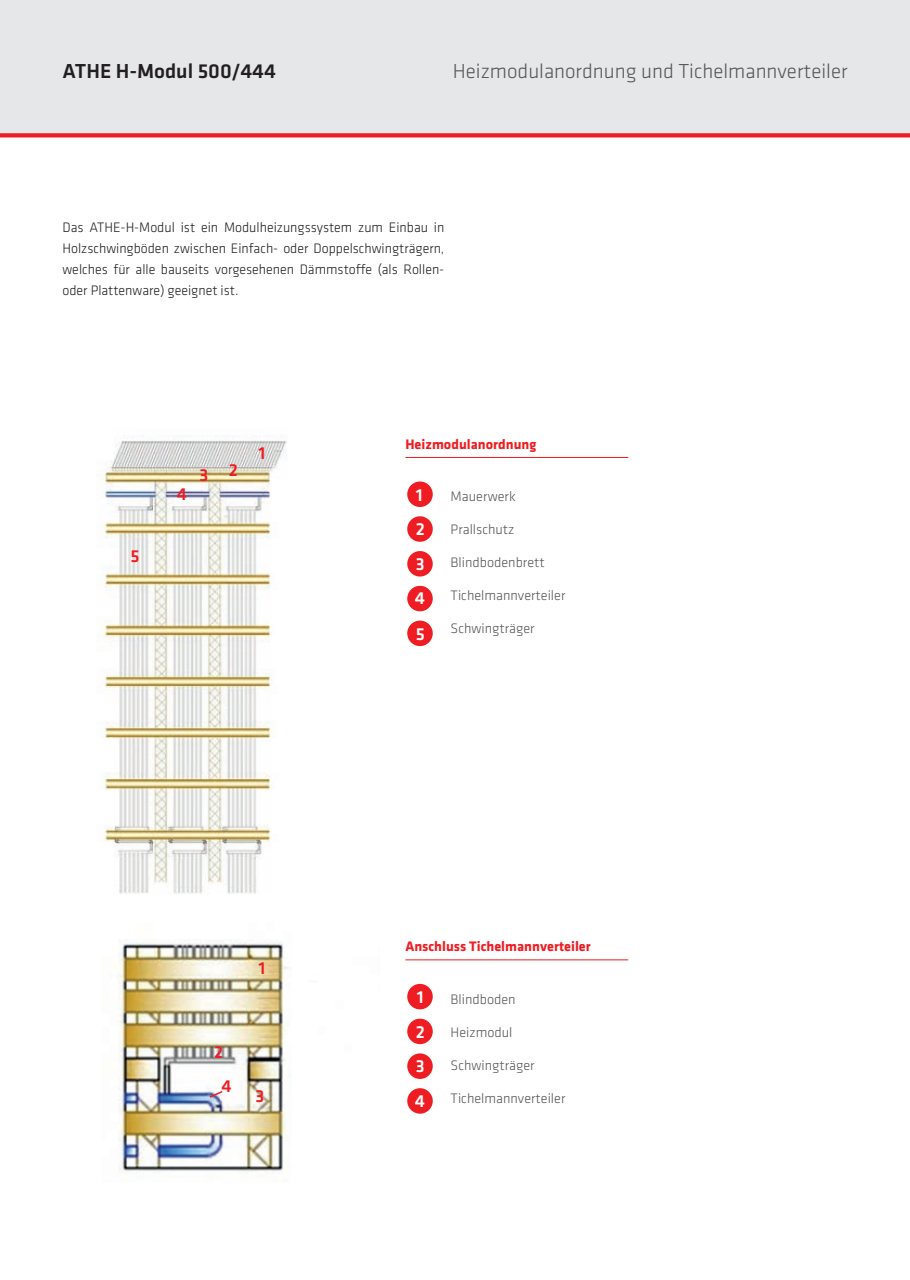
<style>
.page{position:relative;width:910px;height:1280px;background:#fff}
.page>*{position:absolute;margin:0;border:0;box-sizing:border-box;transform-origin:0 0}
.Titel{font:300 21px "Klavika";color:#57585a}
.Titel-2{font:500 21px "Klavika";color:#231f20}
.Zwischentitel-Box{font:500 18px "Klavika";color:#fff}
.Zwischentitel-Box-2{font:500 18px "Klavika";color:#ee1d23}
.Zwischentitel{font:300 14.25px/21px "Klavika";color:#231f20;text-align:justify}
.Aufzählung-Box{font:300 14.25px "Klavika";color:#57585a}
.Zwischentitel-2{font:700 14.25px "Klavika";color:#ee1d23}
</style>
<div class="page">
<img style="left:97px;top:435px;width:190px;height:459px">
<img style="left:118px;top:939px;width:172px;height:238px">
<div style="left:407px;top:481px;width:26px;height:26px;background:#ee1d23;border-radius:50%"></div>
<div style="left:407px;top:984px;width:26px;height:25px;background:#ee1d23;border-radius:50%"></div>
<div style="left:407px;top:516px;width:26px;height:26px;background:#ee1d23;border-radius:50%"></div>
<div style="left:407px;top:1019px;width:26px;height:25px;background:#ee1d23;border-radius:50%"></div>
<div style="left:407px;top:551px;width:26px;height:25px;background:#ee1d23;border-radius:50%"></div>
<div style="left:407px;top:1053px;width:26px;height:26px;background:#ee1d23;border-radius:50%"></div>
<div style="left:407px;top:586px;width:26px;height:25px;background:#ee1d23;border-radius:50%"></div>
<div style="left:407px;top:1088px;width:26px;height:26px;background:#ee1d23;border-radius:50%"></div>
<div style="left:407px;top:621px;width:26px;height:25px;background:#ee1d23;border-radius:50%"></div>
<hr style="left:405px;top:457px;width:223px;height:1px;background:#ee1d23">
<hr style="left:405px;top:959px;width:223px;height:1px;background:#ee1d23">
<svg style="left:208px;top:1089px;width:16px;height:10px"></svg>
<div style="left:0;top:0;width:910px;height:133px;background:#e6e7e9"></div>
<svg style="left:0;top:133px;width:910px;height:4px;background:#ed292e"></svg>
<p class="Titel-2" style="left:63px;top:60px;width:215px">ATHE H-Modul 500/444</p>
<p class="Titel" style="left:453px;top:60px;width:396px">Heizmodulanordnung und Tichelmannverteiler</p>
<p class="Zwischentitel" style="left:63px;top:217px;width:383px">Das ATHE-H-Modul ist ein Modulheizungssystem zum Einbau in Holzschwingböden zwischen Einfach- oder Doppelschwingträgern, welches für alle bauseits vorgesehenen Dämmstoffe (als Rollen&shy;oder Plattenware) geeignet ist.</p>
<p class="Zwischentitel-Box-2" style="left:131px;top:546px;width:11px">5</p>
<p class="Zwischentitel-Box-2" style="left:177px;top:484px;width:12px">4</p>
<p class="Zwischentitel-Box-2" style="left:199px;top:465px;width:10px">3</p>
<p class="Zwischentitel-Box-2" style="left:229px;top:461px;width:11px">2</p>
<p class="Zwischentitel-Box-2" style="left:259px;top:444px;width:8px">1</p>
<p class="Zwischentitel-Box-2" style="left:259px;top:958px;width:8px">1</p>
<p class="Zwischentitel-Box-2" style="left:214px;top:1042px;width:11px">2</p>
<p class="Zwischentitel-Box-2" style="left:222px;top:1077px;width:12px">4</p>
<p class="Zwischentitel-Box-2" style="left:255px;top:1086px;width:10px">3</p>
<p class="Zwischentitel-2" style="left:405px;top:436px;width:132px">Heizmodulanordnung</p>
<p class="Zwischentitel-Box" style="left:416px;top:485px;width:8px">1</p>
<p class="Zwischentitel-Box" style="left:416px;top:520px;width:11px">2</p>
<p class="Zwischentitel-Box" style="left:416px;top:554px;width:10px">3</p>
<p class="Zwischentitel-Box" style="left:415px;top:589px;width:12px">4</p>
<p class="Zwischentitel-Box" style="left:416px;top:624px;width:11px">5</p>
<p class="Aufzählung-Box" style="left:451px;top:489px;width:67px">Mauerwerk</p>
<p class="Aufzählung-Box" style="left:451px;top:522px;width:65px">Prallschutz</p>
<p class="Aufzählung-Box" style="left:451px;top:555px;width:96px">Blindbodenbrett</p>
<p class="Aufzählung-Box" style="left:451px;top:588px;width:116px">Tichelmannverteiler</p>
<p class="Aufzählung-Box" style="left:451px;top:621px;width:86px">Schwingträger</p>
<p class="Zwischentitel-2" style="left:405px;top:938px;width:187px">Anschluss Tichelmannverteiler</p>
<p class="Zwischentitel-Box" style="left:417px;top:987px;width:8px">1</p>
<p class="Zwischentitel-Box" style="left:416px;top:1022px;width:11px">2</p>
<p class="Zwischentitel-Box" style="left:416px;top:1056px;width:10px">3</p>
<p class="Zwischentitel-Box" style="left:415px;top:1091px;width:12px">4</p>
<p class="Aufzählung-Box" style="left:451px;top:991px;width:67px">Blindboden</p>
<p class="Aufzählung-Box" style="left:451px;top:1024px;width:63px">Heizmodul</p>
<p class="Aufzählung-Box" style="left:451px;top:1057px;width:86px">Schwingträger</p>
<p class="Aufzählung-Box" style="left:451px;top:1090px;width:116px">Tichelmannverteiler</p>
</div>
